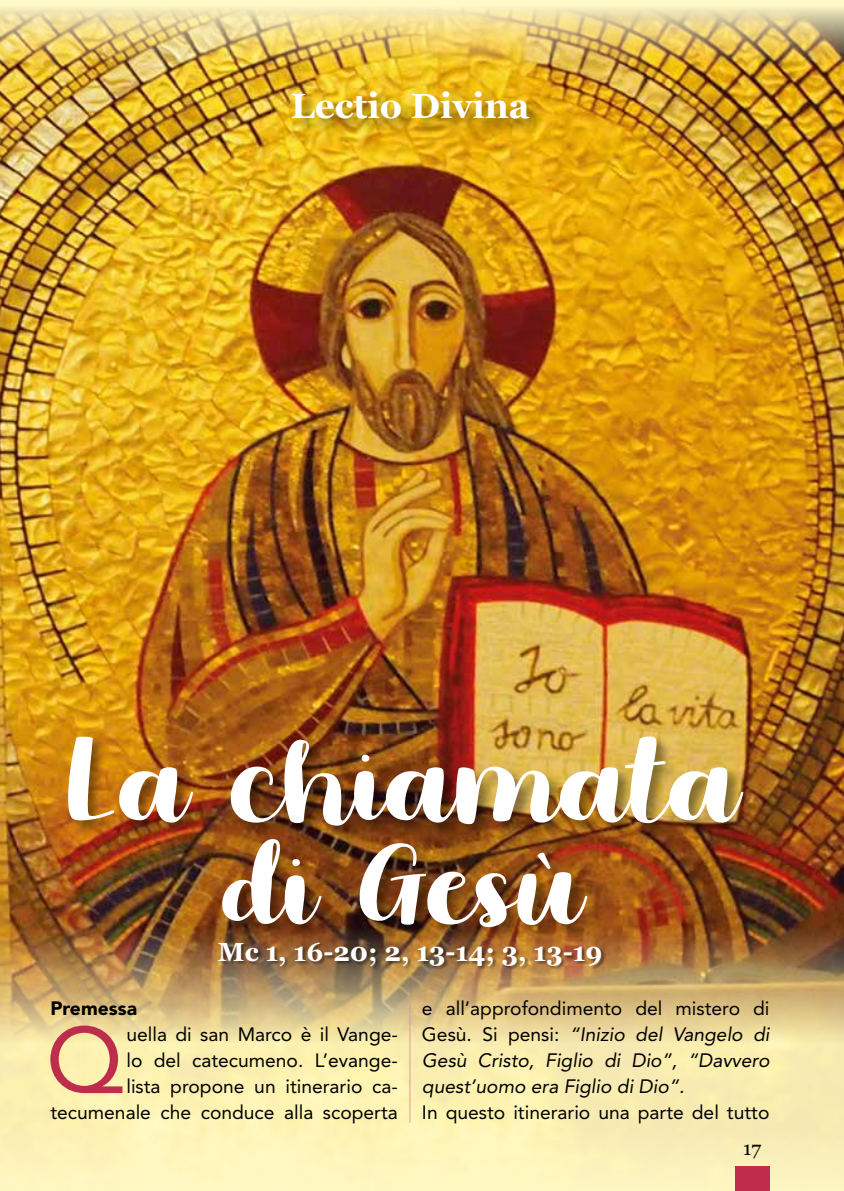
<style>
.page{position:relative;width:844px;height:1191px;background:#fff}
.page>*{position:absolute;margin:0;border:0;box-sizing:border-box;transform-origin:0 0}
.t1{font:142.8px/104.3px "Moonbright Demo";color:#fff;text-align:center;scale:1.11 1}
.t2{font:92.92px "Avenir LT Std";color:#bf2d4d}
.t3{font:700 35px "Georgia";color:#fff}
.t4{font:700 26.25px "Georgia";color:#fff}
.t5{font:19.25px/26.1px "Avenir LT Std";color:#000;text-align:right}
.t6{font:italic 19.25px/26.1px "Avenir LT Std";color:#000;text-align:justify}
.t7{font:900 19.25px "Avenir LT Std";color:#000}
.t8{font:19.25px "Georgia";color:#000}
.s1{font-style:normal}
</style>
<div class="page">
<div style="left:0;top:0;width:843px;height:1191px;background:#fcf0b0"></div>
<img style="left:1px;top:66px;width:842px;height:976px">
<hr style="left:0;top:0;width:1px;height:1191px;background:#d5bb9a">
<div style="left:0;top:1121px;width:843px;height:70px;background:#fef5bb"></div>
<div style="left:734px;top:1166px;width:35px;height:25px;background:#bf2d4d"></div>
<img style="left:0;top:0;width:843px;height:66px">
<hr style="left:409px;top:1000px;width:1px;height:122px;background:#df9a9e">
<div style="left:67px;top:735px;width:691px;height:208px;background:#000;opacity:.4"></div>
<div style="left:292px;top:91px;width:252px;height:44px;background:#000;opacity:.4"></div>
<div style="left:219px;top:942px;width:387px;height:28px;background:#000;opacity:.4"></div>
<h3 class="t3" style="left:291px;top:84px;width:240px">Lectio Divina</h3>
<h1 class="t1" style="left:64px;top:727px;width:606px">la chiamata di Gesù</h1>
<h3 class="t4" style="left:218px;top:934px;width:386px">Mc 1, 16-20; 2, 13-14; 3, 13-19</h3>
<p class="t7" style="left:50px;top:996px;width:88px">Premessa</p>
<h2 class="t2" style="left:46px;top:1006px;width:79px">Q</h2>
<p class="t5" style="left:50px;top:1021px;width:349px">uella di san Marco è il Vange-<br>lo del catecumeno. L’evange-<br>lista propone un itinerario ca&shy;tecumenale che conduce alla scoperta</p>
<p class="t6" style="left:422px;top:995px;width:349px"><span class="s1">e all’approfondimento del mistero di Gesù. Si pensi:</span> “Inizio del Vangelo di Gesù Cristo, Figlio di Dio”, “Davvero quest’uomo era Figlio di Dio”.</p>
<p class="t5" style="left:422px;top:1099px;width:349px">In questo itinerario una parte del tutto</p>
<p class="t8" style="left:743px;top:1137px;width:19px">17</p>
</div>
